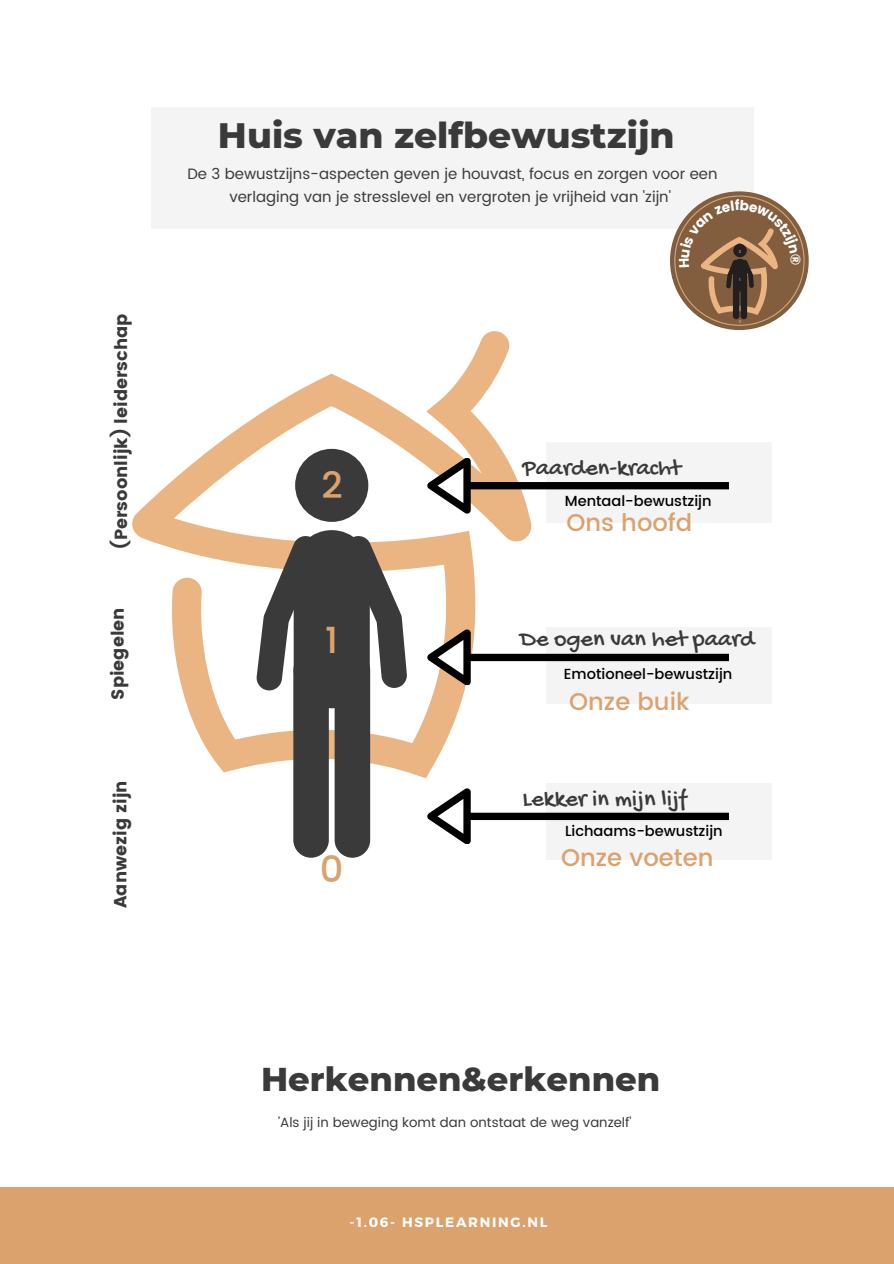
<style>
.page{position:relative;width:894px;height:1264px;background:#fff}
.page>*{position:absolute;margin:0;border:0;box-sizing:border-box;transform-origin:0 0}
.t1{font:500 36.9px "Poppins";color:#dba26e}
.t2{font:800 36px "Montserrat";color:#3a3a3a}
.t3{font:800 33.75px "Montserrat";color:#3a3a3a}
.t4{font:24.15px "Gochi Hand";color:#3a3a3a}
.t5{font:500 24.15px "Poppins";color:#dba26e}
.t6{font:17.55px "Poppins";color:#3a3a3a}
.t7{font:15px/23.7px "Poppins";color:#3a3a3a;text-align:center}
.t8{font:500 14.55px "Poppins";color:#000}
.t9{font:700 13.5px "Montserrat";letter-spacing:.13em;color:#fff}
.t10{font:13.35px "Poppins";color:#3a3a3a}
.t11{font:500 4.05px "Poppins";color:#d3a476}
</style>
<div class="page">
<div style="left:152px;top:107px;width:602px;height:121px;background:#f4f4f4"></div>
<svg style="left:132px;top:331px;width:399px;height:447px"></svg>
<div style="left:546px;top:443px;width:226px;height:80px;background:#f4f4f4"></div>
<svg style="left:427px;top:457px;width:301px;height:56px"></svg>
<div style="left:546px;top:627px;width:226px;height:76px;background:#f4f4f4"></div>
<svg style="left:427px;top:629px;width:301px;height:56px"></svg>
<div style="left:546px;top:783px;width:226px;height:76px;background:#f4f4f4"></div>
<svg style="left:427px;top:788px;width:301px;height:56px"></svg>
<div style="left:295px;top:449px;width:73px;height:73px;background:#3a3a3a;border-radius:50%"></div>
<div style="left:293px;top:530px;width:76px;height:178px;background:#3a3a3a;border-radius:38px"></div>
<svg style="left:348px;top:534px;width:59px;height:154px"></svg>
<svg style="left:256px;top:534px;width:59px;height:156px"></svg>
<div style="left:334px;top:652px;width:36px;height:205px;background:#3a3a3a;border-radius:18px"></div>
<div style="left:293px;top:652px;width:36px;height:205px;background:#3a3a3a;border-radius:18px"></div>
<div style="left:0;top:1186px;width:893px;height:77px;background:#dba26e"></div>
<svg style="left:669px;top:191px;width:139px;height:139px"></svg>
<svg style="left:674px;top:195px;width:130px;height:131px;background:#987a5e"></svg>
<p class="t6" style="left:111px;top:548px;width:236px;rotate:-90deg">(Persoonlijk) leiderschap</p>
<p class="t6" style="left:107px;top:699px;width:94px;rotate:-90deg">Spiegelen</p>
<p class="t6" style="left:110px;top:908px;width:129px;rotate:-90deg">Aanwezig zijn</p>
<p class="t2" style="left:218px;top:113px;width:458px">Huis van zelfbewustzijn</p>
<p class="t7" style="left:187px;top:162px;width:531px">De 3 bewustzijns-aspecten geven je houvast, focus en zorgen voor een verlaging van je stresslevel en vergroten je vrijheid van 'zijn'</p>
<p class="t11" style="left:738px;top:249px;width:4px">2</p>
<p class="t11" style="left:739px;top:277px;width:3px">1</p>
<p class="t11" style="left:738px;top:319px;width:4px">0</p>
<p class="t1" style="left:321px;top:464px;width:23px">2</p>
<p class="t4" style="left:522px;top:455px;width:160px">Paarden-kracht</p>
<p class="t8" style="left:564px;top:492px;width:148px">Mentaal-bewustzijn</p>
<p class="t5" style="left:566px;top:508px;width:127px">Ons hoofd</p>
<p class="t1" style="left:325px;top:619px;width:14px">1</p>
<p class="t1" style="left:320px;top:848px;width:25px">0</p>
<p class="t4" style="left:520px;top:626px;width:235px">De ogen van het paard</p>
<p class="t8" style="left:564px;top:666px;width:170px">Emotioneel-bewustzijn</p>
<p class="t5" style="left:569px;top:687px;width:122px">Onze buik</p>
<p class="t4" style="left:522px;top:786px;width:165px">Lekker in mijn lijf</p>
<p class="t8" style="left:565px;top:822px;width:159px">Lichaams-bewustzijn</p>
<p class="t5" style="left:561px;top:843px;width:154px">Onze voeten</p>
<p class="t3" style="left:261px;top:1058px;width:400px">Herkennen&amp;erkennen</p>
<p class="t10" style="left:278px;top:1114px;width:354px">'Als jij in beweging komt dan ontstaat de weg vanzelf'</p>
<p class="t9" style="left:349px;top:1213px;width:199px">-1.06- HSPLEARNING.NL</p>
</div>
